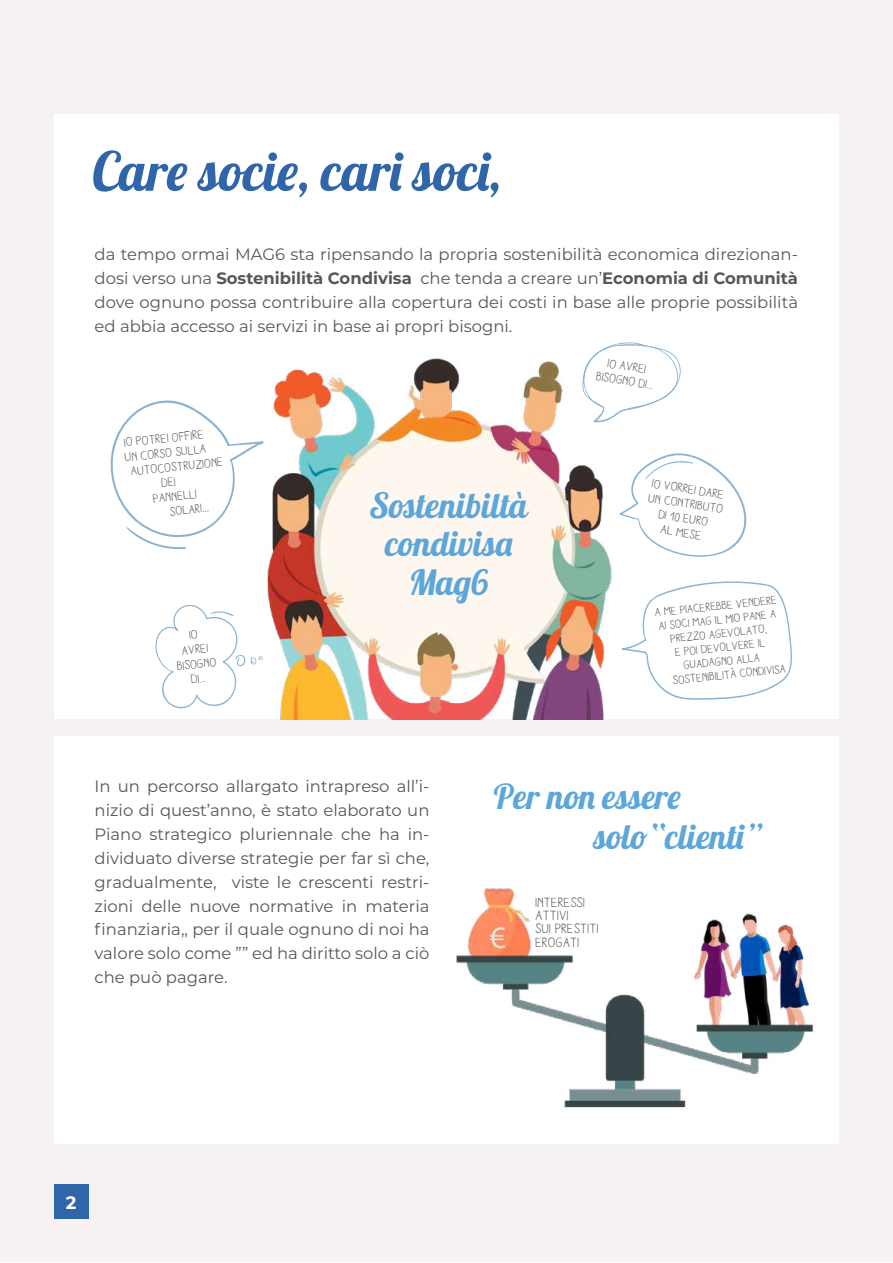
<style>
.page{position:relative;width:893px;height:1263px;background:#fff}
.page>*{position:absolute;margin:0;border:0;box-sizing:border-box;transform-origin:0 0}
.t1{font:53.85px "Lobster 1.4";color:#3165aa}
.t2{font:34.8px/38.5px "Lobster 1.4";color:#5ca6da;text-align:center}
.t3{font:34.35px/39.3px "Lobster 1.4";color:#5ca6da}
.t4{font:700 18px "Montserrat";color:#fff}
.t5{font:16.5px/23.9px "Montserrat";color:#575756;text-align:justify}
.t6{font:13.5px/13.5px "Aracne";letter-spacing:.025em;color:#575756}
.t7{font:12.3px/14.7px "Aracne";color:#575756;text-align:center}
.t8{font:11.55px "Aracne";color:#575756}
.s1{font-weight:700}
</style>
<div class="page">
<div style="left:0;top:1px;width:893px;height:1261px;background:#f5f2f1"></div>
<div style="left:54px;top:1185px;width:34px;height:34px;background:#3165aa"></div>
<div style="left:54px;top:115px;width:785px;height:604px;background:#fff"></div>
<div style="left:54px;top:736px;width:785px;height:408px;background:#fff"></div>
<img style="left:456px;top:888px;width:358px;height:220px">
<svg style="left:593px;top:342px;width:88px;height:69px"></svg>
<svg style="left:624px;top:453px;width:123px;height:104px"></svg>
<svg style="left:624px;top:581px;width:168px;height:119px"></svg>
<svg style="left:155px;top:605px;width:101px;height:104px"></svg>
<img style="left:256px;top:356px;width:368px;height:363px">
<svg style="left:110px;top:400px;width:154px;height:150px"></svg>
<h1 class="t1" style="left:92px;top:137px;width:410px">Care socie, cari soci,</h1>
<p class="t5" style="left:95px;top:242px;width:705px">da tempo ormai MAG6 sta ripensando la propria sostenibilità economica direzionan&shy;dosi verso una <span class="s1">Sostenibilità Condivisa</span> che tenda a creare un’<span class="s1">Economia di Comunità </span>dove ognuno possa contribuire alla copertura dei costi in base alle proprie possibilità ed abbia accesso ai servizi in base ai propri bisogni.</p>
<p class="t7" style="left:124px;top:435px;width:81px;rotate:-6deg">IO POTREI OFFIRE</p>
<p class="t7" style="left:124px;top:450px;width:83px;rotate:-6deg">UN CORSO SULLA</p>
<p class="t7" style="left:130px;top:464px;width:94px;rotate:-6deg">AUTOCOSTRUZIONE</p>
<p class="t7" style="left:153px;top:491px;width:45px;rotate:-6deg">PANNELLI</p>
<p class="t7" style="left:170px;top:504px;width:41px;rotate:-6deg">SOLARI…</p>
<p class="t7" style="left:173px;top:629px;width:41px;rotate:-6deg">IO<br>AVREI<br>BISOGNO<br>DI...</p>
<h2 class="t2" style="left:369px;top:485px;width:160px">Sostenibiltà condivisa<br>Mag6</h2>
<p class="t7" style="left:600px;top:354px;width:59px;rotate:9deg">IO AVREI<br>BISOGNO DI...</p>
<p class="t7" style="left:652px;top:476px;width:77px;rotate:9deg">IO VORREI DARE<br>UN CONTRIBUTO<br>DI 10 EURO<br>AL MESE</p>
<p class="t8" style="left:655px;top:606px;width:124px;rotate:-6deg">A ME PIACEREBBE VENDERE</p>
<p class="t8" style="left:658px;top:620px;width:119px;rotate:-6deg">AI SOCI MAG IL MIO PANE A</p>
<p class="t8" style="left:670px;top:633px;width:99px;rotate:-6deg">PREZZO AGEVOLATO,</p>
<p class="t8" style="left:675px;top:646px;width:92px;rotate:-6deg">E POI DEVOLVERE IL</p>
<p class="t8" style="left:683px;top:659px;width:78px;rotate:-6deg">GUADAGNO ALLA</p>
<p class="t8" style="left:673px;top:674px;width:115px;rotate:-6deg">SOSTENIBILITÀ CONDIVISA</p>
<p class="t5" style="left:95px;top:774px;width:336px">In un percorso allargato intrapreso all’i&shy;nizio di quest’anno, è stato elaborato un Piano strategico pluriennale che ha in&shy;dividuato diverse strategie per far sì che, gradualmente, viste le crescenti restri&shy;zioni delle nuove normative in materia finanziaria,, per il quale ognuno di noi ha valore solo come ”” ed ha diritto solo a ciò che può pagare.</p>
<h3 class="t3" style="left:594px;top:777px;width:173px;text-indent:-100px">Per non essere<br>solo “clienti ”</h3>
<p class="t6" style="left:536px;top:895px;width:65px">INTERESSI<br>ATTIVI<br>SUI PRESTITI<br>EROGATI</p>
<p class="t4" style="left:66px;top:1189px;width:12px">2</p>
</div>
